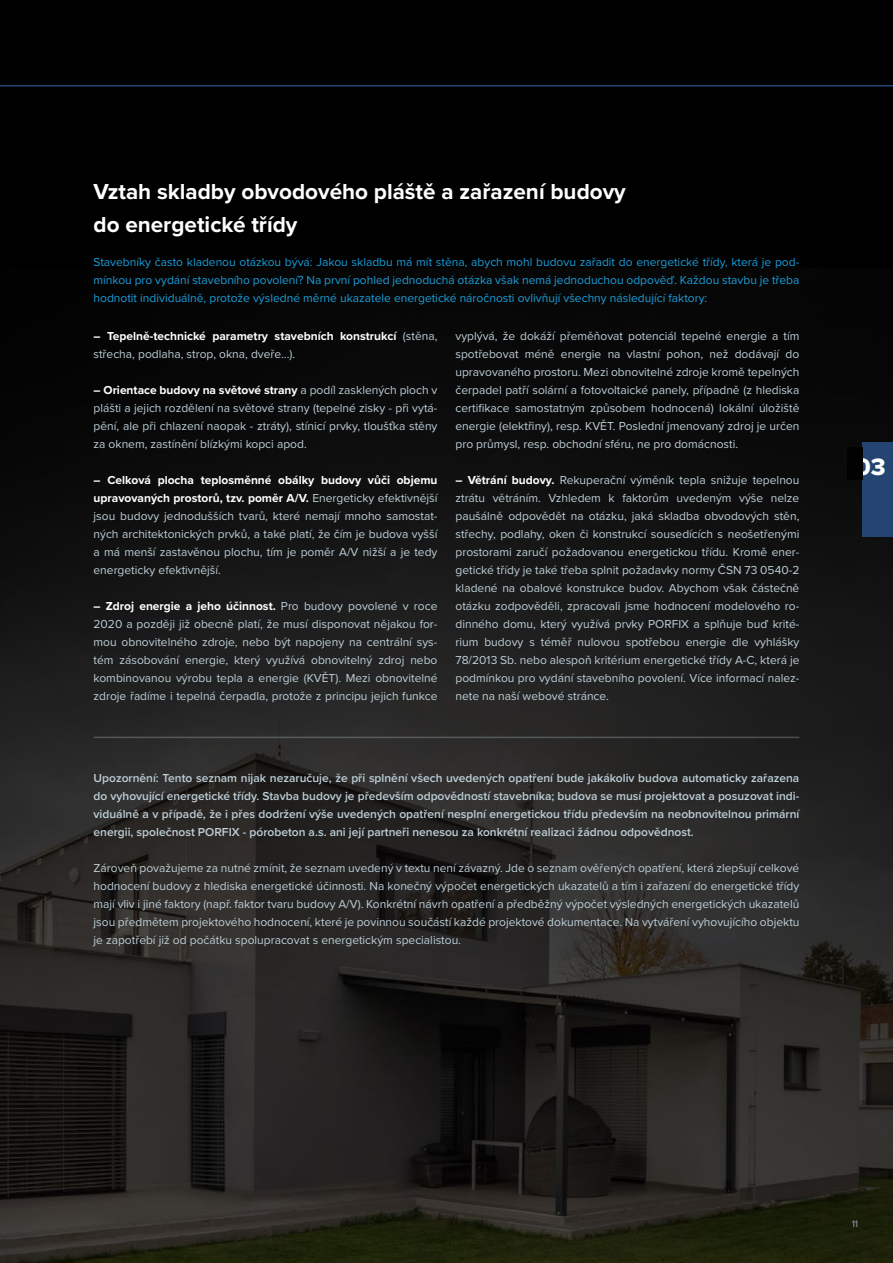
<style>
.page{position:relative;width:893px;height:1263px;background:#fff}
.page>*{position:absolute;margin:0;border:0;box-sizing:border-box;transform-origin:0 0}
.t1{font:24.6px "Proxima Nova Extrabld";color:#fff}
.t2{font:700 22.5px/33px "Proxima Nova";color:#fff}
.t3{font:12px/18px "Proxima Nova";color:#becfd8;text-align:justify}
.t4{font:600 12px/18px "Proxima Nova";color:#becfd8;text-align:justify}
.t5{font:12px/18px "Proxima Nova";color:#1a9eda;text-align:justify}
.t6{font:700 12px/18px "Proxima Nova";color:#fff}
.t7{font:9.75px "Proxima Nova";color:#95a6b0}
.s1{font-weight:400;color:#becfd8}
.s2{font-weight:700;color:#fff}
</style>
<div class="page">
<img style="left:0;top:0;width:893px;height:1263px">
<hr style="left:94px;top:737px;width:705px;height:1px;background:#becfd8">
<div style="left:863px;top:442px;width:30px;height:94px;background:#244572"></div>
<div style="left:847px;top:447px;width:16px;height:33px;background:#020203"></div>
<hr style="left:0;top:85px;width:893px;height:1px;background:#244572">
<h2 class="t2" style="left:94px;top:175px;width:534px">Vztah skladby obvodového pláště a zařazení budovy do energetické třídy</h2>
<p class="t5" style="left:94px;top:252px;width:707px">Stavebníky často kladenou otázkou bývá: Jakou skladbu má mít stěna, abych mohl budovu zařadit do energetické třídy, která je pod&shy;mínkou pro vydání stavebního povolení? Na první pohled jednoduchá otázka však nemá jednoduchou odpověď. Každou stavbu je třeba hodnotit individuálně, protože výsledné měrné ukazatele energetické náročnosti ovlivňují všechny následující faktory:</p>
<p class="t6" style="left:94px;top:327px;width:345px">– Tepelně-technické parametry stavebních konstrukcí <span class="s1">(stěna, střecha, podlaha, strop, okna, dveře...).</span></p>
<p class="t3" style="left:94px;top:381px;width:345px"><span class="s2">– Orientace budovy na světové strany</span> a podíl zasklených ploch v plášti a jejich rozdělení na světové strany (tepelné zisky - při vytá&shy;pění, ale při chlazení naopak - ztráty), stínicí prvky, tloušťka stěny za oknem, zastínění blízkými kopci apod.</p>
<p class="t3" style="left:94px;top:471px;width:345px"><span class="s2">– Celková plocha teplosměnné obálky budovy vůči objemu upravovaných prostorů, tzv. poměr A/V.</span> Energeticky efektivnější jsou budovy jednodušších tvarů, které nemají mnoho samostat&shy;ných architektonických prvků, a také platí, že čím je budova vyšší a má menší zastavěnou plochu, tím je poměr A/V nižší a je tedy energeticky efektivnější.</p>
<p class="t3" style="left:94px;top:597px;width:345px"><span class="s2">– Zdroj energie a jeho účinnost.</span> Pro budovy povolené v roce 2020 a později již obecně platí, že musí disponovat nějakou for&shy;mou obnovitelného zdroje, nebo být napojeny na centrální sys&shy;tém zásobování energie, který využívá obnovitelný zdroj nebo kombinovanou výrobu tepla a energie (KVĚT). Mezi obnovitelné zdroje řadíme i tepelná čerpadla, protože z principu jejich funkce</p>
<p class="t3" style="left:455px;top:327px;width:345px">vyplývá, že dokáží přeměňovat potenciál tepelné energie a tím spotřebovat méně energie na vlastní pohon, než dodávají do upravovaného prostoru. Mezi obnovitelné zdroje kromě tepelných čerpadel patří solární a fotovoltaické panely, případně (z hlediska certifikace samostatným způsobem hodnocená) lokální úložiště energie (elektřiny), resp. KVĚT. Poslední jmenovaný zdroj je určen pro průmysl, resp. obchodní sféru, ne pro domácnosti.</p>
<p class="t3" style="left:455px;top:471px;width:345px"><span class="s2">– Větrání budovy.</span> Rekuperační výměník tepla snižuje tepelnou ztrátu větráním. Vzhledem k faktorům uvedeným výše nelze paušálně odpovědět na otázku, jaká skladba obvodových stěn, střechy, podlahy, oken či konstrukcí sousedících s neošetřenými prostorami zaručí požadovanou energetickou třídu. Kromě ener&shy;getické třídy je také třeba splnit požadavky normy ČSN 73 0540-2 kladené na obalové konstrukce budov. Abychom však částečně otázku zodpověděli, zpracovali jsme hodnocení modelového ro&shy;dinného domu, který využívá prvky PORFIX a splňuje buď krité&shy;rium budovy s téměř nulovou spotřebou energie dle vyhlášky 78/2013 Sb. nebo alespoň kritérium energetické třídy A-C, která je podmínkou pro vydání stavebního povolení. Více informací nalez&shy;nete na naší webové stránce.</p>
<p class="t4" style="left:94px;top:768px;width:707px">Upozornění: Tento seznam nijak nezaručuje, že při splnění všech uvedených opatření bude jakákoliv budova automaticky zařazena do vyhovující energetické třídy. Stavba budovy je především odpovědností stavebníka; budova se musí projektovat a posuzovat indi&shy;viduálně a v případě, že i přes dodržení výše uvedených opatření nesplní energetickou třídu především na neobnovitelnou primární energii, společnost PORFIX - pórobeton a.s. ani její partneři nenesou za konkrétní realizaci žádnou odpovědnost.</p>
<p class="t3" style="left:94px;top:858px;width:707px">Zároveň považujeme za nutné zmínit, že seznam uvedený v textu není závazný. Jde o seznam ověřených opatření, která zlepšují celkové hodnocení budovy z hlediska energetické účinnosti. Na konečný výpočet energetických ukazatelů a tím i zařazení do energetické třídy mají vliv i jiné faktory (např. faktor tvaru budovy A/V). Konkrétní návrh opatření a předběžný výpočet výsledných energetických ukazatelů jsou předmětem projektového hodnocení, které je povinnou součástí každé projektové dokumentace. Na vytváření vyhovujícího objektu je zapotřebí již od počátku spolupracovat s energetickým specialistou.</p>
<h1 class="t1" style="left:855px;top:448px;width:32px">03</h1>
<p class="t7" style="left:852px;top:1216px;width:8px">11</p>
</div>
